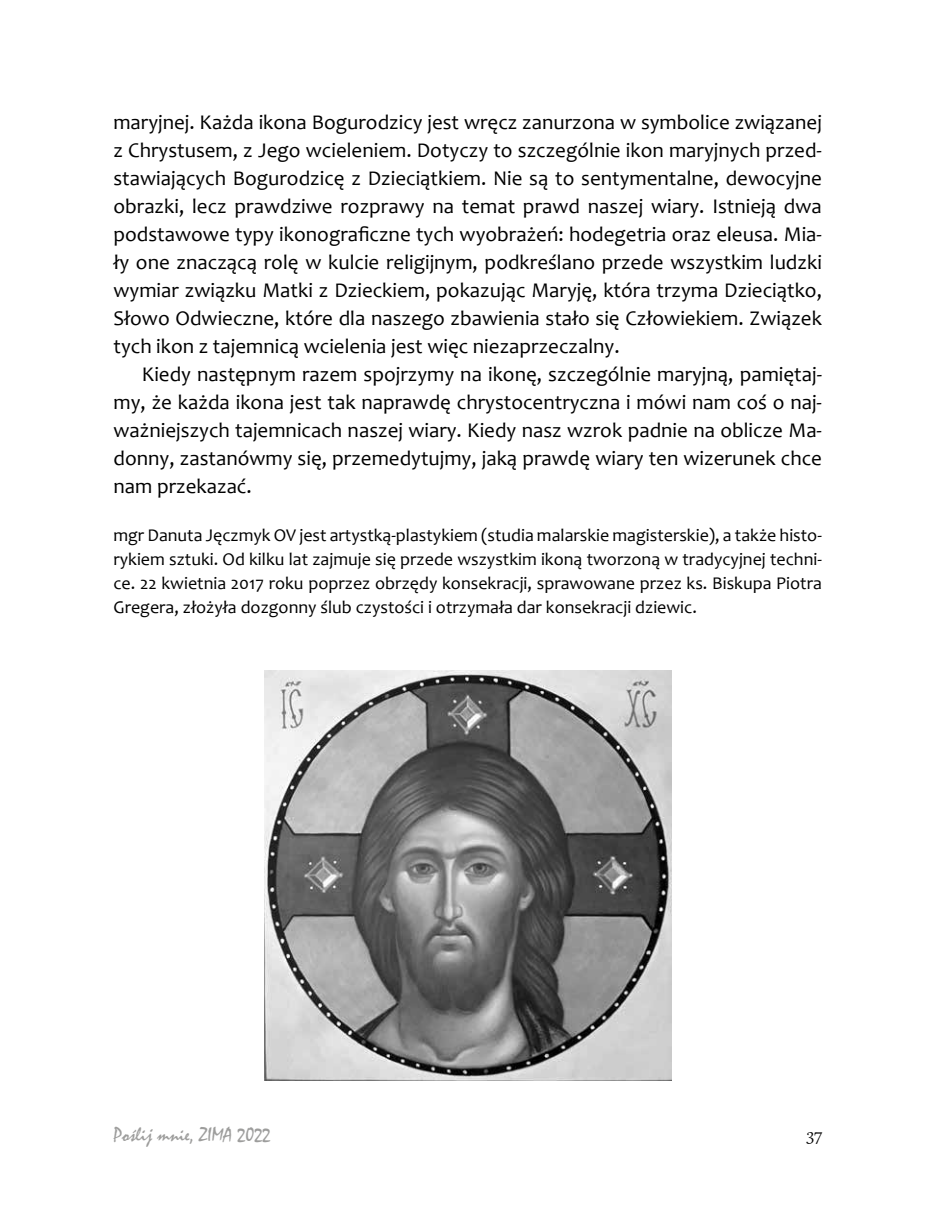
<style>
.page{position:relative;width:936px;height:1219px;background:#fff}
.page>*{position:absolute;margin:0;border:0;box-sizing:border-box;transform-origin:0 0}
.t1{font:22px "Gabriola";color:#000}
.t2{font:21px/28px "Candara";color:#000;text-align:justify}
.t3{font:20px "Mistral";color:#9d9d9c}
.t4{font:18px/24px "Candara";color:#000;text-align:justify}
</style>
<div class="page">
<img style="left:264px;top:671px;width:407px;height:410px">
<p class="t2" style="left:113px;top:108px;width:710px">maryjnej. Każda ikona Bogurodzicy jest wręcz zanurzona w symbolice związanej z Chrystusem, z Jego wcieleniem. Dotyczy to szczególnie ikon maryjnych przed&shy;stawiających Bogurodzicę z Dzieciątkiem. Nie są to sentymentalne, dewocyjne obrazki, lecz prawdziwe rozprawy na temat prawd naszej wiary. Istnieją dwa podstawowe typy ikonograficzne tych wyobrażeń: hodegetria oraz eleusa. Mia&shy;ły one znaczącą rolę w kulcie religijnym, podkreślano przede wszystkim ludzki wymiar związku Matki z Dzieckiem, pokazując Maryję, która trzyma Dzieciątko, Słowo Odwieczne, które dla naszego zbawienia stało się Człowiekiem. Związek tych ikon z tajemnicą wcielenia jest więc niezaprzeczalny.</p>
<p class="t2" style="left:113px;top:360px;width:710px;text-indent:28px">Kiedy następnym razem spojrzymy na ikonę, szczególnie maryjną, pamiętaj&shy;my, że każda ikona jest tak naprawdę chrystocentryczna i mówi nam coś o naj&shy;ważniejszych tajemnicach naszej wiary. Kiedy nasz wzrok padnie na oblicze Ma&shy;donny, zastanówmy się, przemedytujmy, jaką prawdę wiary ten wizerunek chce nam przekazać.</p>
<p class="t4" style="left:113px;top:523px;width:710px">mgr Danuta Jęczmyk OV jest artystką-plastykiem (studia malarskie magisterskie), a także histo&shy;rykiem sztuki. Od kilku lat zajmuje się przede wszystkim ikoną tworzoną w tradycyjnej techni&shy;ce. 22 kwietnia 2017 roku poprzez obrzędy konsekracji, sprawowane przez ks. Biskupa Piotra Gregera, złożyła dozgonny ślub czystości i otrzymała dar konsekracji dziewic.</p>
<p class="t3" style="left:113px;top:1122px;width:158px">Poślij mnie, ZIMA 2022</p>
<p class="t1" style="left:806px;top:1120px;width:17px">37</p>
</div>
